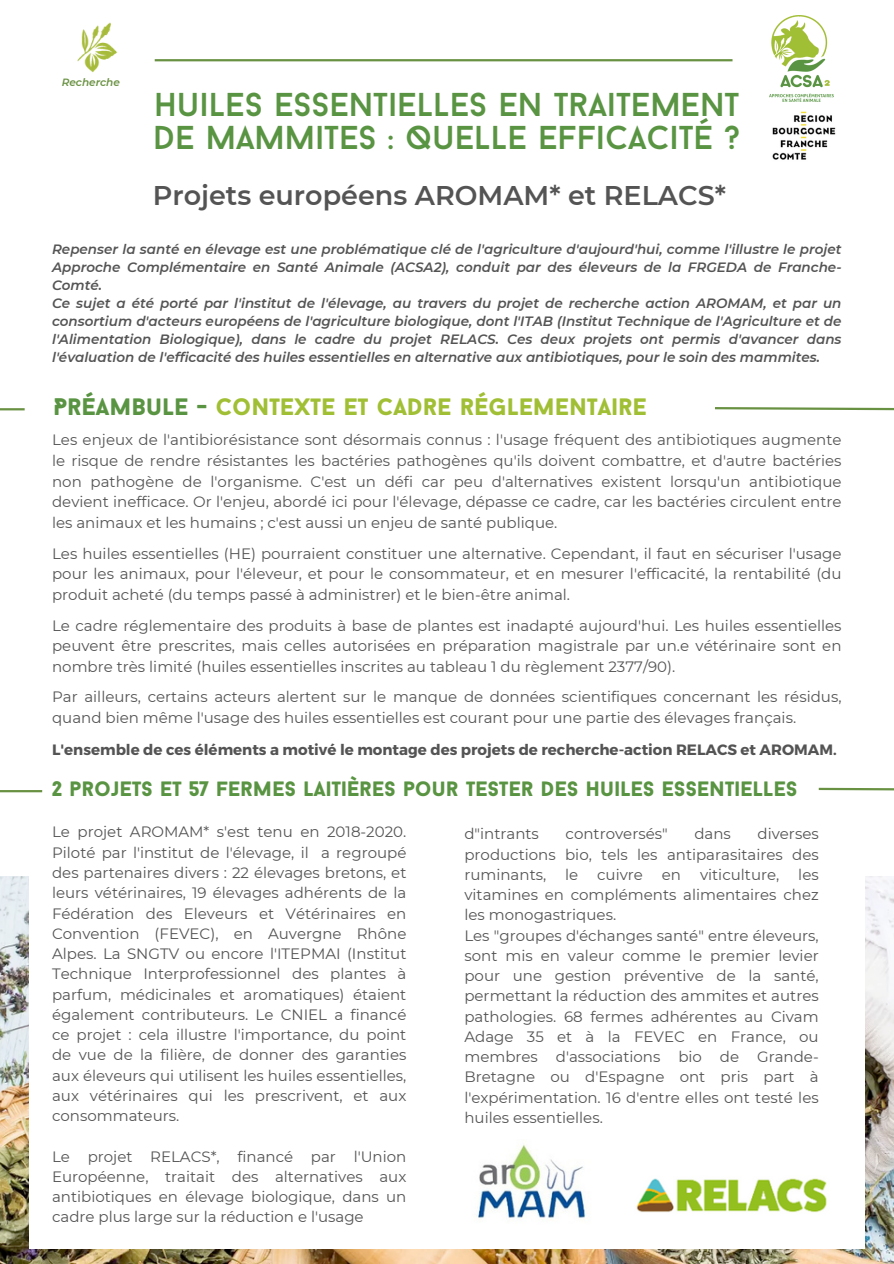
<style>
.page{position:relative;width:894px;height:1264px;background:#fff}
.page>*{position:absolute;margin:0;border:0;box-sizing:border-box;transform-origin:0 0}
.t1{font:33px/32.7px "Baron Neue";color:#599442}
.t2{font:600 27px "Montserrat";color:#545454}
.t3{font:900 24px "Baron Neue";color:#a1bf35}
.t4{font:900 21px "Baron Neue";color:#599442}
.t5{font:15px/20.2px "Montserrat";color:#545454;text-align:justify}
.t6{font:700 15px "Montserrat";color:#545454}
.t7{font:italic 600 13.5px/18px "Montserrat";color:#545454;text-align:justify}
.t8{font:italic 600 10.5px "Montserrat";color:#699142}
.s1{color:#599442}
</style>
<div class="page">
<img style="left:77px;top:22px;width:41px;height:51px">
<hr style="left:155px;top:59px;width:577px;height:2px;background:#699142">
<img style="left:769px;top:15px;width:64px;height:87px">
<img style="left:0;top:876px;width:893px;height:387px">
<div style="left:29px;top:752px;width:835px;height:496px;background:#fff"></div>
<svg style="left:818px;top:787px;width:75px;height:4px"></svg>
<hr style="left:0;top:790px;width:42px;height:2px;background:#699142">
<svg style="left:715px;top:407px;width:178px;height:4px"></svg>
<hr style="left:0;top:408px;width:25px;height:2px;background:#699142">
<img style="left:636px;top:1178px;width:191px;height:35px">
<img style="left:477px;top:1144px;width:111px;height:76px">
<img style="left:772px;top:111px;width:64px;height:49px">
<p class="t8" style="left:62px;top:75px;width:60px">Recherche</p>
<h6 class="t1" style="left:153px;top:92px;width:588px">HUILES ESSENTIELLES EN TRAITEMENT<br>DE MAMMITES : QUELLE EFFICACITÉ ?</h6>
<h4 class="t2" style="left:153px;top:179px;width:574px">Projets européens AROMAM* et RELACS*</h4>
<h6 class="t7" style="left:52px;top:240px;width:790px">Repenser la santé en élevage est une problématique clé de l'agriculture d'aujourd'hui, comme l'illustre le projet Approche Complémentaire en Santé Animale (ACSA2), conduit par des éleveurs de la FRGEDA de Franche-Comté.</h6>
<h6 class="t7" style="left:52px;top:294px;width:790px">Ce sujet a été porté par l'institut de l'élevage, au travers du projet de recherche action AROMAM, et par un consortium d'acteurs européens de l'agriculture biologique, dont l'ITAB (Institut Technique de l'Agriculture et de l'Alimentation Biologique), dans le cadre du projet RELACS. Ces deux projets ont permis d'avancer dans l'évaluation de l'efficacité des huiles essentielles en alternative aux antibiotiques, pour le soin des mammites.</h6>
<h3 class="t3" style="left:53px;top:397px;width:594px"><span class="s1">PRÉAMBULE -</span> CONTEXTE ET CADRE RÉGLEMENTAIRE</h3>
<p class="t5" style="left:52px;top:430px;width:790px;line-height:20.7px">Les enjeux de l'antibiorésistance sont désormais connus : l'usage fréquent des antibiotiques augmente le risque de rendre résistantes les bactéries pathogènes qu'ils doivent combattre, et d'autre bactéries non pathogène de l'organisme. C'est un défi car peu d'alternatives existent lorsqu'un antibiotique devient inefficace. Or l'enjeu, abordé ici pour l'élevage, dépasse ce cadre, car les bactéries circulent entre les animaux et les humains ; c'est aussi un enjeu de santé publique.</p>
<p class="t5" style="left:52px;top:543px;width:790px;line-height:20.7px">Les huiles essentielles (HE) pourraient constituer une alternative. Cependant, il faut en sécuriser l'usage pour les animaux, pour l'éleveur, et pour le consommateur, et en mesurer l'efficacité, la rentabilité (du produit acheté (du temps passé à administrer) et le bien-être animal.</p>
<h2 class="t5" style="left:52px;top:615px;width:790px;line-height:20.7px">Le cadre réglementaire des produits à base de plantes est inadapté aujourd'hui. Les huiles essentielles peuvent être prescrites, mais celles autorisées en préparation magistrale par un.e vétérinaire sont en nombre très limité (huiles essentielles inscrites au tableau 1 du règlement 2377/90).</h2>
<p class="t5" style="left:52px;top:686px;width:790px;line-height:20.7px">Par ailleurs, certains acteurs alertent sur le manque de données scientifiques concernant les résidus, quand bien même l'usage des huiles essentielles est courant pour une partie des élevages français.</p>
<p class="t6" style="left:52px;top:740px;width:785px">L'ensemble de ces éléments a motivé le montage des projets de recherche-action RELACS et AROMAM.</p>
<p class="t4" style="left:52px;top:780px;width:746px">2 PROJETS ET 57 FERMES LAITIÈRES POUR TESTER DES HUILES ESSENTIELLES</p>
<h6 class="t5" style="left:52px;top:822px;width:356px">Le projet AROMAM* s'est tenu en 2018-2020.<br>Piloté par l'institut de l'élevage, il a regroupé des partenaires divers : 22 élevages bretons, et leurs vétérinaires, 19 élevages adhérents de la Fédération des Eleveurs et Vétérinaires en Convention (FEVEC), en Auvergne Rhône Alpes. La SNGTV ou encore l'ITEPMAI (Institut Technique Interprofessionnel des plantes à parfum, médicinales et aromatiques) étaient également contributeurs. Le CNIEL a financé ce projet : cela illustre l'importance, du point de vue de la filière, de donner des garanties aux éleveurs qui utilisent les huiles essentielles, aux vétérinaires qui les prescrivent, et aux consommateurs.</h6>
<h5 class="t5" style="left:52px;top:1146px;width:356px">Le projet RELACS*, financé par l'Union Européenne, traitait des alternatives aux antibiotiques en élevage biologique, dans un cadre plus large sur la réduction e l'usage</h5>
<h6 class="t5" style="left:464px;top:823px;width:76px">d"intrants</h6>
<h6 class="t5" style="left:565px;top:823px;width:104px">controversés"</h6>
<h6 class="t5" style="left:694px;top:823px;width:38px">dans</h6>
<h6 class="t5" style="left:464px;top:823px;width:356px;text-indent:293px">diverses productions bio, tels les antiparasitaires des ruminants,</h6>
<h6 class="t5" style="left:464px;top:864px;width:356px;text-align:left;text-indent:334px">les vitamines en compléments alimentaires chez les monogastriques.<br>Les "groupes d'échanges santé" entre éleveurs, sont mis en valeur comme le premier levier pour une gestion préventive de la santé, permettant la réduction des ammites et autres pathologies. 68 fermes adhérentes au Civam Adage 35 et à la FEVEC en France, ou membres d'associations bio de Grande-Bretagne ou d'Espagne ont pris part à l'expérimentation. 16 d'entre elles ont testé les huiles essentielles.</h6>
<h6 class="t5" style="left:565px;top:864px;width:15px">le</h6>
<h6 class="t5" style="left:597px;top:864px;width:47px">cuivre</h6>
<h6 class="t5" style="left:661px;top:864px;width:21px">en</h6>
<h6 class="t5" style="left:699px;top:864px;width:81px">viticulture,</h6>
</div>
